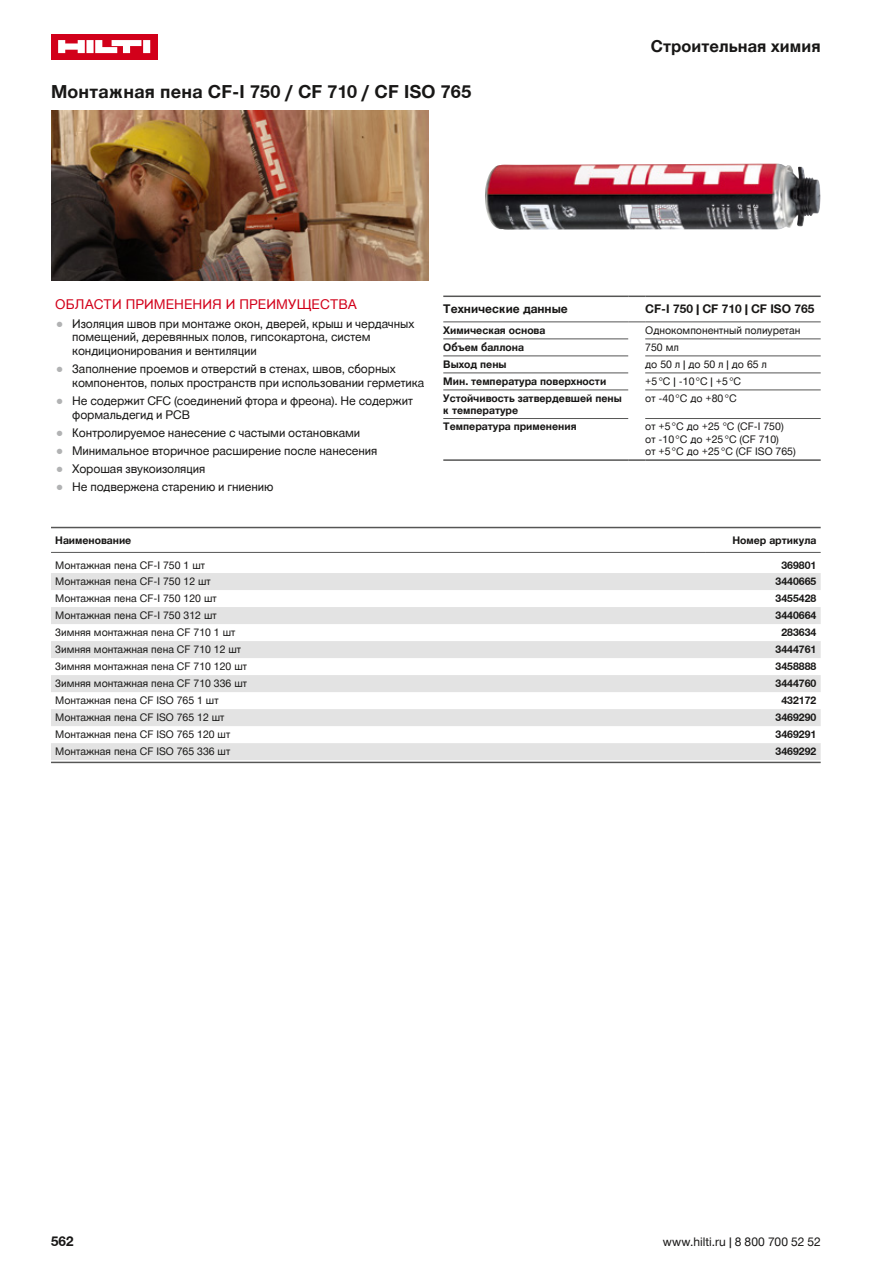
<style>
.page{position:relative;width:893px;height:1263px;background:#fff}
.page>*{position:absolute;margin:0;border:0;box-sizing:border-box;transform-origin:0 0}
.t1{font:700 18px "Hilti";letter-spacing:.015em;color:#181716}
.t2{font:700 16.5px "Hilti";letter-spacing:.005em;color:#181716}
.t3{font:13.5px "Hilti";letter-spacing:.005em;color:#d2001a}
.t4{font:700 13.5px "Hilti";color:#181716}
.t5{font:12px/13.8px "Hilti";letter-spacing:-.005em;color:#181716}
.t6{font:700 12px "Hilti";color:#181716}
.t7{font:10.5px/12.6px "Hilti";color:#181716}
.t8{font:700 10.5px/12.6px "Hilti";color:#181716}
.s1{font-size:18px;color:#b1b2b3}
</style>
<div class="page">
<div style="left:51px;top:34px;width:106px;height:25px;background:#d2001a"></div>
<svg style="left:58px;top:40px;width:92px;height:13px"></svg>
<hr style="left:51px;top:527px;width:770px;height:1px;background:#565655">
<hr style="left:51px;top:762px;width:770px;height:1px;background:#565655">
<svg style="left:51px;top:573px;width:770px;height:187px;fill:#e3e3e3"></svg>
<hr style="left:51px;top:552px;width:654px;height:1px;background:#565655">
<hr style="left:705px;top:552px;width:116px;height:1px;background:#565655">
<img style="left:485px;top:163px;width:336px;height:67px">
<svg style="left:443px;top:296px;width:378px;height:26px"></svg>
<hr style="left:645px;top:321px;width:176px;height:1px;background:#565655">
<hr style="left:443px;top:338px;width:185px;height:1px;background:#565655">
<hr style="left:645px;top:338px;width:176px;height:1px;background:#565655">
<hr style="left:443px;top:355px;width:185px;height:1px;background:#565655">
<hr style="left:645px;top:355px;width:176px;height:1px;background:#565655">
<hr style="left:443px;top:372px;width:185px;height:1px;background:#565655">
<hr style="left:645px;top:372px;width:176px;height:1px;background:#565655">
<hr style="left:443px;top:389px;width:185px;height:1px;background:#565655">
<hr style="left:645px;top:389px;width:176px;height:1px;background:#565655">
<hr style="left:443px;top:418px;width:185px;height:1px;background:#565655">
<hr style="left:645px;top:418px;width:176px;height:1px;background:#565655">
<hr style="left:443px;top:459px;width:185px;height:2px;background:#565655">
<svg style="left:628px;top:459px;width:17px;height:2px"></svg>
<hr style="left:645px;top:459px;width:176px;height:2px;background:#565655">
<img style="left:51px;top:111px;width:377px;height:170px">
<h1 class="t1" style="left:51px;top:81px;width:422px">Монтажная пена CF-I 750 / CF 710 / CF ISO 765</h1>
<h2 class="t2" style="left:651px;top:37px;width:172px">Строительная химия</h2>
<p class="t3" style="left:55px;top:297px;width:303px">ОБЛАСТИ ПРИМЕНЕНИЯ И ПРЕИМУЩЕСТВА</p>
<p class="t5" style="left:72px;top:316px;width:344px;text-indent:-17px"><span class="s1">•</span> Изоляция швов при монтаже окон, дверей, крыш и чердачных помещений, деревянных полов, гипсокартона, систем кондиционирования и вентиляции</p>
<p class="t5" style="left:72px;top:362px;width:353px;text-indent:-17px"><span class="s1">•</span> Заполнение проемов и отверстий в стенах, швов, сборных компонентов, полых пространств при использовании герметика</p>
<p class="t5" style="left:72px;top:394px;width:342px;text-indent:-17px"><span class="s1">•</span> Не содержит CFC (соединений фтора и фреона). Не содержит формальдегид и PCB</p>
<p class="t5" style="left:55px;top:426px;width:306px"><span class="s1">•</span> Контролируемое нанесение с частыми остановками</p>
<p class="t5" style="left:55px;top:444px;width:324px"><span class="s1">•</span> Минимальное вторичное расширение после нанесения</p>
<p class="t5" style="left:55px;top:462px;width:152px"><span class="s1">•</span> Хорошая звукоизоляция</p>
<p class="t5" style="left:55px;top:480px;width:220px"><span class="s1">•</span> Не подвержена старению и гниению</p>
<p class="t6" style="left:443px;top:302px;width:126px">Технические данные</p>
<p class="t6" style="left:645px;top:302px;width:171px">CF-I 750 | CF 710 | CF ISO 765</p>
<p class="t8" style="left:443px;top:324px;width:104px">Химическая основа</p>
<p class="t7" style="left:645px;top:324px;width:157px">Однокомпонентный полиуретан</p>
<p class="t8" style="left:443px;top:341px;width:82px">Объем баллона</p>
<p class="t7" style="left:645px;top:341px;width:35px">750 мл</p>
<p class="t8" style="left:443px;top:358px;width:65px">Выход пены</p>
<p class="t7" style="left:645px;top:358px;width:123px">до 50 л | до 50 л | до 65 л</p>
<p class="t8" style="left:443px;top:375px;width:164px">Мин. температура поверхности</p>
<p class="t7" style="left:645px;top:375px;width:97px">+5 °C | -10 °C | +5 °C</p>
<p class="t8" style="left:443px;top:392px;width:180px">Устойчивость затвердевшей пены к температуре</p>
<p class="t7" style="left:645px;top:392px;width:93px">от -40 °С до +80 °С</p>
<p class="t8" style="left:443px;top:420px;width:135px">Температура применения</p>
<p class="t7" style="left:645px;top:420px;width:152px">от +5 °С до +25 °С (CF-I 750) от -10 °С до +25 °C (CF 710)<br>от +5 °С до +25 °C (CF ISO 765)</p>
<p class="t8" style="left:55px;top:534px;width:78px">Наименование</p>
<p class="t8" style="left:732px;top:534px;width:85px">Номер артикула</p>
<p class="t7" style="left:55px;top:559px;width:151px">Монтажная пена CF-I 750 1 шт</p>
<p class="t8" style="left:781px;top:559px;width:37px">369801</p>
<p class="t7" style="left:55px;top:575px;width:157px">Монтажная пена CF-I 750 12 шт</p>
<p class="t8" style="left:776px;top:575px;width:42px">3440665</p>
<p class="t7" style="left:55px;top:592px;width:163px">Монтажная пена CF-I 750 120 шт</p>
<p class="t8" style="left:776px;top:592px;width:42px">3455428</p>
<p class="t7" style="left:55px;top:609px;width:163px">Монтажная пена CF-I 750 312 шт</p>
<p class="t8" style="left:776px;top:609px;width:42px">3440664</p>
<p class="t7" style="left:55px;top:626px;width:181px">Зимняя монтажная пена CF 710 1 шт</p>
<p class="t8" style="left:781px;top:626px;width:37px">283634</p>
<p class="t7" style="left:55px;top:643px;width:187px">Зимняя монтажная пена CF 710 12 шт</p>
<p class="t8" style="left:776px;top:643px;width:42px">3444761</p>
<p class="t7" style="left:55px;top:660px;width:193px">Зимняя монтажная пена CF 710 120 шт</p>
<p class="t8" style="left:776px;top:660px;width:42px">3458888</p>
<p class="t7" style="left:55px;top:677px;width:193px">Зимняя монтажная пена CF 710 336 шт</p>
<p class="t8" style="left:776px;top:677px;width:42px">3444760</p>
<p class="t7" style="left:55px;top:694px;width:165px">Монтажная пена CF ISO 765 1 шт</p>
<p class="t8" style="left:781px;top:694px;width:37px">432172</p>
<p class="t7" style="left:55px;top:711px;width:171px">Монтажная пена CF ISO 765 12 шт</p>
<p class="t8" style="left:776px;top:711px;width:42px">3469290</p>
<p class="t7" style="left:55px;top:728px;width:176px">Монтажная пена CF ISO 765 120 шт</p>
<p class="t8" style="left:776px;top:728px;width:42px">3469291</p>
<p class="t7" style="left:55px;top:745px;width:176px">Монтажная пена CF ISO 765 336 шт</p>
<p class="t8" style="left:776px;top:745px;width:42px">3469292</p>
<p class="t4" style="left:51px;top:1233px;width:24px">562</p>
<p class="t5" style="left:663px;top:1235px;width:159px">www.hilti.ru | 8 800 700 52 52</p>
</div>
